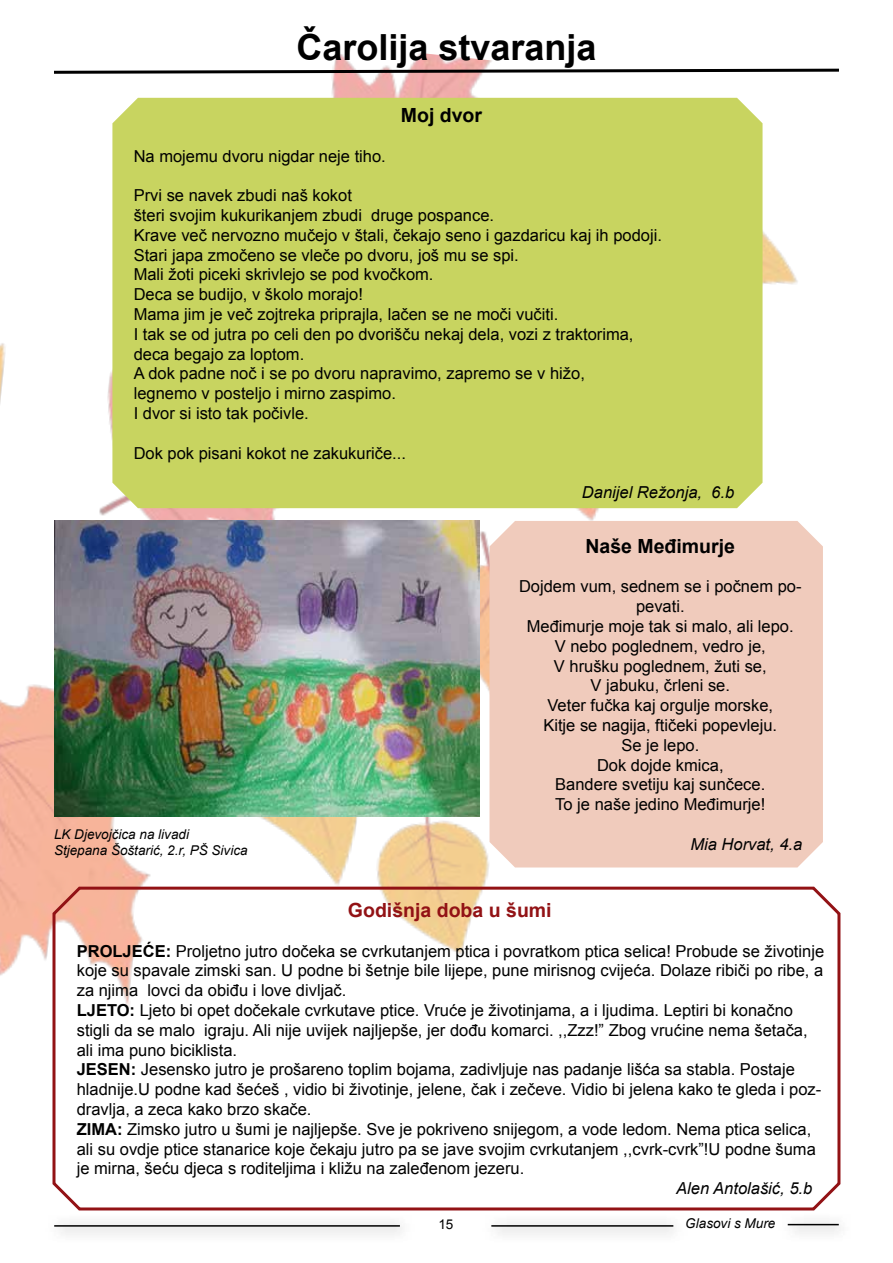
<style>
.page{position:relative;width:893px;height:1263px;background:#fff}
.page>*{position:absolute;margin:0;border:0;box-sizing:border-box;transform-origin:0 0}
.t1{font:700 36px "Arial";color:#000}
.t2{font:700 19.5px "Arial";color:#000}
.t3{font:700 19.5px "Arial";color:#921215}
.t4{font:16.5px/19.8px "Arial";color:#000}
.t5{font:italic 16.5px "Arial";color:#000}
.t6{font:italic 13.5px/16.2px "Arial";color:#000}
.t7{font:13.5px "Arial";color:#000}
.s1{font-weight:700}
</style>
<div class="page">
<img style="left:0;top:52px;width:798px;height:924px">
<svg style="left:51px;top:67px;width:788px;height:8px"></svg>
<div style="left:482px;top:1214px;width:206px;height:29px;background:#f7f7f7"></div>
<hr style="left:491px;top:1225px;width:182px;height:1px;background:#000">
<div style="left:779px;top:1212px;width:75px;height:30px;background:#fafafa"></div>
<hr style="left:788px;top:1224px;width:51px;height:1px;background:#000">
<div style="left:45px;top:1214px;width:370px;height:29px;background:#f7f7f7"></div>
<hr style="left:54px;top:1225px;width:346px;height:1px;background:#000">
<div style="left:112px;top:98px;width:650px;height:410px;background:#c8d460"></div>
<div style="left:489px;top:521px;width:334px;height:346px;background:#f0cbbc"></div>
<img style="left:54px;top:521px;width:426px;height:296px">
<svg style="left:51px;top:884px;width:790px;height:327px"></svg>
<h1 class="t1" style="left:296px;top:24px;width:302px">Čarolija stvaranja</h1>
<p class="t2" style="left:401px;top:102px;width:83px">Moj dvor</p>
<p class="t4" style="left:134px;top:146px;width:254px">Na mojemu dvoru nigdar neje tiho.</p>
<p class="t4" style="left:134px;top:186px;width:530px">Prvi se navek zbudi naš kokot<br>šteri svojim kukurikanjem zbudi druge pospance.<br>Krave več nervozno mučejo v štali, čekajo seno i gazdaricu kaj ih podoji.<br>Stari japa zmočeno se vleče po dvoru, još mu se spi.<br>Mali žoti piceki skrivlejo se pod kvočkom.<br>Deca se budijo, v školo morajo!<br>Mama jim je več zojtreka priprajla, lačen se ne moči vučiti.<br>I tak se od jutra po celi den po dvorišču nekaj dela, vozi z traktorima, deca begajo za loptom.<br>A dok padne noč i se po dvoru napravimo, zapremo se v hižo,<br>legnemo v posteljo i mirno zaspimo.<br>I dvor si isto tak počivle.</p>
<p class="t4" style="left:134px;top:443px;width:274px">Dok pok pisani kokot ne zakukuriče...</p>
<p class="t5" style="left:582px;top:482px;width:154px">Danijel Režonja, 6.b</p>
<p class="t2" style="left:585px;top:533px;width:151px">Naše Međimurje</p>
<p class="t4" style="left:519px;top:577px;width:284px;text-align:center">Dojdem vum, sednem se i počnem po&shy;pevati.<br>Međimurje moje tak si malo, ali lepo.<br>V nebo poglednem, vedro je,<br>V hrušku poglednem, žuti se,<br>V jabuku, črleni se.<br>Veter fučka kaj orgulje morske,<br>Kitje se nagija, ftičeki popevleju.<br>Se je lepo.<br>Dok dojde kmica,<br>Bandere svetiju kaj sunčece.<br>To je naše jedino Međimurje!</p>
<p class="t5" style="left:690px;top:833px;width:113px">Mia Horvat, 4.a</p>
<p class="t6" style="left:54px;top:826px;width:195px">LK Djevojčica na livadi<br>Stjepana Šoštarić, 2.r, PŠ Sivica</p>
<p class="t3" style="left:348px;top:897px;width:205px">Godišnja doba u šumi</p>
<p class="t4" style="left:77px;top:941px;width:749px"><span class="s1">PROLJEĆE:</span> Proljetno jutro dočeka se cvrkutanjem ptica i povratkom ptica selica! Probude se životinje koje su spavale zimski san. U podne bi šetnje bile lijepe, pune mirisnog cvijeća. Dolaze ribiči po ribe, a za njima lovci da obiđu i love divljač.<br><span class="s1">LJETO:</span> Ljeto bi opet dočekale cvrkutave ptice. Vruće je životinjama, a i ljudima. Leptiri bi konačno stigli da se malo igraju. Ali nije uvijek najljepše, jer dođu komarci. ,,Zzz!” Zbog vrućine nema šetača, ali ima puno biciklista.<br><span class="s1">JESEN:</span> Jesensko jutro je prošareno toplim bojama, zadivljuje nas padanje lišća sa stabla. Postaje hladnije.U podne kad šećeš , vidio bi životinje, jelene, čak i zečeve. Vidio bi jelena kako te gleda i poz&shy;dravlja, a zeca kako brzo skače.<br><span class="s1">ZIMA:</span> Zimsko jutro u šumi je najljepše. Sve je pokriveno snijegom, a vode ledom. Nema ptica selica, ali su ovdje ptice stanarice koje čekaju jutro pa se jave svojim cvrkutanjem ,,cvrk-cvrk”!U podne šuma je mirna, šeću djeca s roditeljima i kližu na zaleđenom jezeru.</p>
<p class="t5" style="left:676px;top:1178px;width:138px">Alen Antolašić, 5.b</p>
<p class="t7" style="left:438px;top:1215px;width:17px">15</p>
<p class="t6" style="left:685px;top:1215px;width:92px">Glasovi s Mure</p>
</div>
